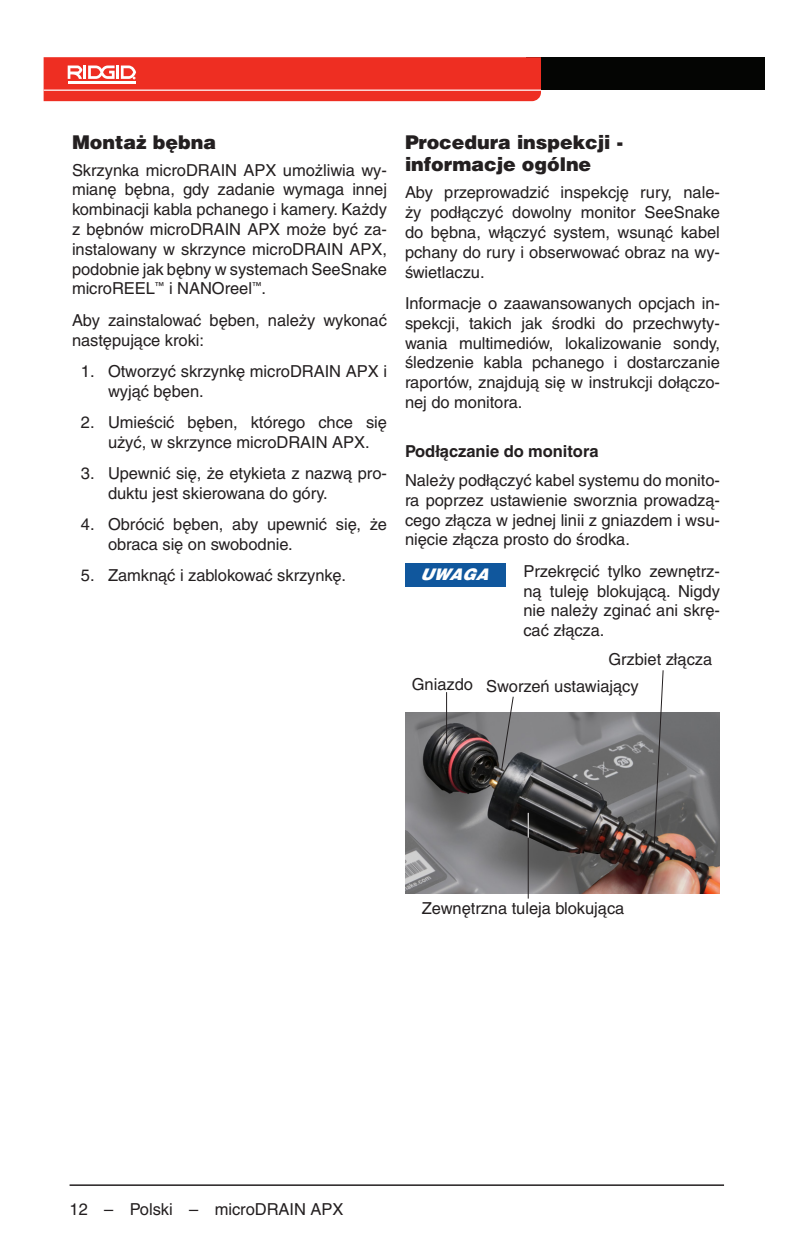
<style>
.page{position:relative;width:810px;height:1260px;background:#fff}
.page>*{position:absolute;margin:0;border:0;box-sizing:border-box;transform-origin:0 0}
.Head_2____h2_-_half{font:900 19px/22.8px "Helvetica LT Pro";letter-spacing:-.005em;color:#231f20}
.Basic_Normal___bn_-_half{font:16.4px/19.8px "Helvetica LT Pro";letter-spacing:-.005em;color:#231f20;text-align:justify}
.Basic_Normal_Right___Half{font:16.4px "Helvetica LT Pro";letter-spacing:-.005em;color:#231f20}
.Head_3___h3_-_half{font:700 16.4px "Helvetica LT Pro";letter-spacing:-.005em;color:#231f20}
.Notice-half{font:italic 900 16px "Helvetica LT Pro";color:#fff}
</style>
<div class="page">
<hr style="left:70px;top:1184px;width:654px;height:2px;background:#231f20">
<div style="left:526px;top:57px;width:238px;height:33px;background:#040503"></div>
<svg style="left:44px;top:57px;width:497px;height:44px;background:#ef3b30"></svg>
<div style="left:405px;top:563px;width:100px;height:24px;background:#10579d"></div>
<img style="left:405px;top:712px;width:315px;height:182px">
<svg style="left:500px;top:696px;width:14px;height:76px"></svg>
<hr style="left:446px;top:692px;width:1px;height:52px;background:#231f20">
<hr style="left:528px;top:813px;width:1px;height:86px;background:#231f20">
<svg style="left:653px;top:670px;width:11px;height:176px"></svg>
<svg style="left:528px;top:813px;width:1px;height:25px"></svg>
<p class="Head_2____h2_-_half" style="left:72px;top:130px;width:146px">Montaż bębna</p>
<p class="Basic_Normal___bn_-_half" style="left:72px;top:160px;width:317px">Skrzynka microDRAIN APX umożliwia wy&shy;mianę bębna, gdy zadanie wymaga innej kombinacji kabla pchanego i kamery. Każdy z bębnów microDRAIN APX może być za&shy;instalowany w skrzynce microDRAIN APX, podobnie jak bębny w systemach SeeSnake microREEL<sup>™</sup> i NANOreel<sup>™</sup>.</p>
<p class="Basic_Normal___bn_-_half" style="left:72px;top:310px;width:317px">Aby zainstalować bęben, należy wykonać następujące kroki:</p>
<p class="Basic_Normal___bn_-_half" style="left:108px;top:361px;width:280px;text-indent:-27px">1. Otworzyć skrzynkę microDRAIN APX i wyjąć bęben.</p>
<p class="Basic_Normal___bn_-_half" style="left:81px;top:412px;width:308px;text-align:center">2. Umieścić bęben, którego chce się użyć, w skrzynce microDRAIN APX.</p>
<p class="Basic_Normal___bn_-_half" style="left:108px;top:463px;width:281px;text-indent:-27px">3. Upewnić się, że etykieta z nazwą pro&shy;duktu jest skierowana do góry.</p>
<p class="Basic_Normal___bn_-_half" style="left:108px;top:515px;width:281px;text-indent:-27px">4. Obrócić bęben, aby upewnić się, że obraca się on swobodnie.</p>
<p class="Basic_Normal___bn_-_half" style="left:81px;top:566px;width:267px">5. Zamknąć i zablokować skrzynkę.</p>
<p class="Head_2____h2_-_half" style="left:405px;top:130px;width:220px">Procedura inspekcji - informacje ogólne</p>
<p class="Basic_Normal___bn_-_half" style="left:405px;top:183px;width:317px">Aby przeprowadzić inspekcję rury, nale&shy;ży podłączyć dowolny monitor SeeSnake do bębna, włączyć system, wsunąć kabel pchany do rury i obserwować obraz na wy&shy;świetlaczu.</p>
<p class="Basic_Normal___bn_-_half" style="left:405px;top:293px;width:317px">Informacje o zaawansowanych opcjach in&shy;spekcji, takich jak środki do przechwyty&shy;wania multimediów, lokalizowanie sondy, śledzenie kabla pchanego i dostarczanie raportów, znajdują się w instrukcji dołączo&shy;nej do monitora.</p>
<p class="Head_3___h3_-_half" style="left:405px;top:442px;width:195px">Podłączanie do monitora</p>
<p class="Basic_Normal___bn_-_half" style="left:405px;top:470px;width:317px">Należy podłączyć kabel systemu do monito&shy;ra poprzez ustawienie sworznia prowadzą&shy;cego złącza w jednej linii z gniazdem i wsu&shy;nięcie złącza prosto do środka.</p>
<p class="Notice-half" style="left:420px;top:564px;width:74px">U WAGA</p>
<p class="Basic_Normal___bn_-_half" style="left:523px;top:561px;width:198px">Przekręcić tylko zewnętrz&shy;ną tuleję blokującą. Nigdy nie należy zginać ani skrę&shy;cać złącza.</p>
<p class="Basic_Normal_Right___Half" style="left:608px;top:650px;width:105px">Grzbiet złącza</p>
<p class="Basic_Normal_Right___Half" style="left:486px;top:676px;width:154px">Sworzeń ustawiający</p>
<p class="Basic_Normal_Right___Half" style="left:412px;top:675px;width:63px">Gniazdo</p>
<p class="Basic_Normal_Right___Half" style="left:422px;top:899px;width:204px">Zewnętrzna tuleja blokująca</p>
<p class="Basic_Normal___bn_-_half" style="left:70px;top:1199px;width:275px">12 – Polski – microDRAIN APX</p>
</div>
